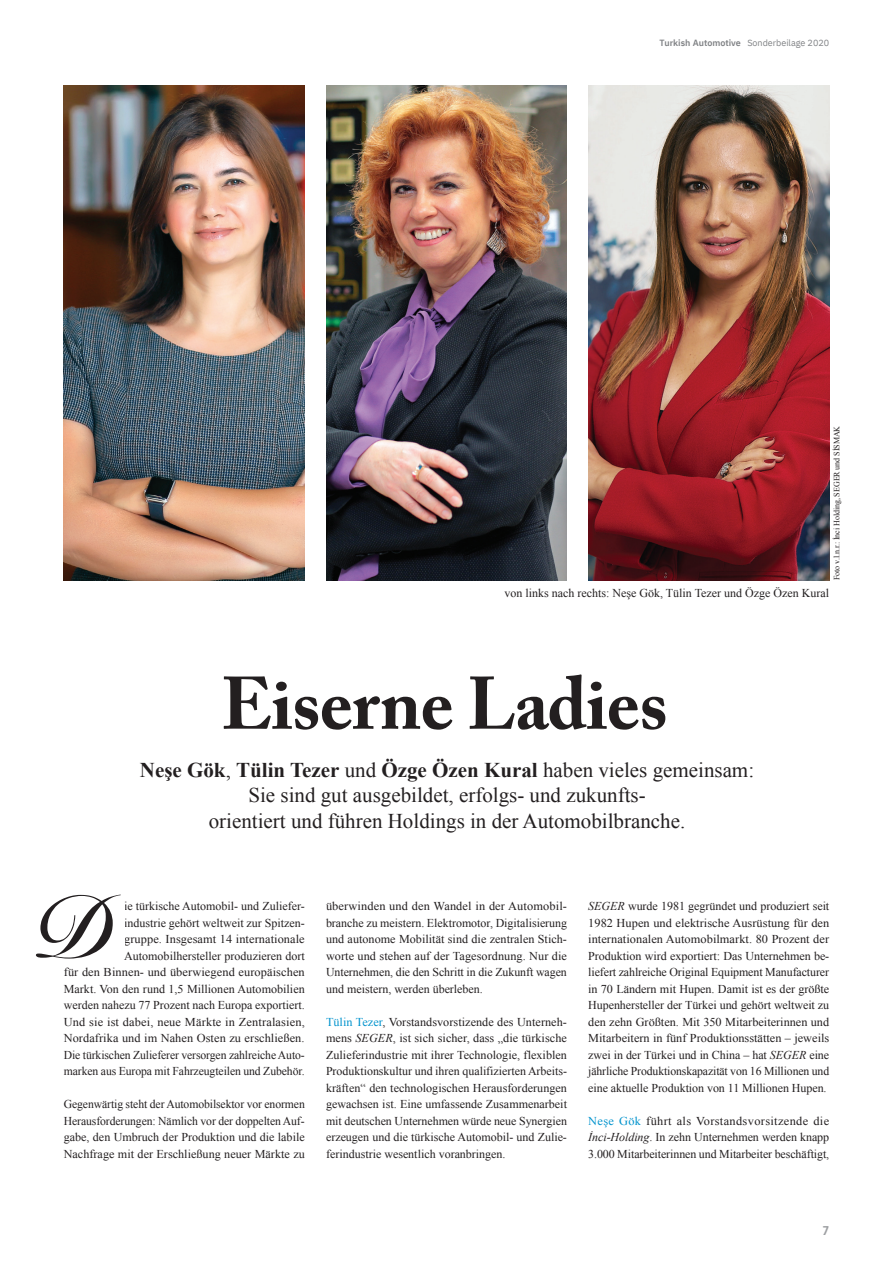
<style>
.page{position:relative;width:893px;height:1263px;background:#fff}
.page>*{position:absolute;margin:0;border:0;box-sizing:border-box;transform-origin:0 0}
.TO_2_mavi{font:700 73.5px "Adobe Caslon Pro";letter-spacing:-.01em;color:#231f20}
.TO_Disclaimer{font:21px/25.2px "Times New Roman";color:#231f20;text-align:center}
.t1{font:700 13.5px "Scala Sans Caps";color:#9d9fa2}
.TO_Fließtext_schwarz{font:12px/16.5px "Times New Roman";color:#231f20;text-align:justify}
.TO_Fußnoten{font:12px "Times New Roman";color:#231f20}
.t2{font:600 9px "IBM Plex Sans";color:#808285}
.TO_Fußnoten-2{font:8.25px "Times New Roman";letter-spacing:-.005em;color:#231f20}
.s1{font-weight:400}
.s2{font-weight:700}
.s3{color:#0093cd}
.s4{font-style:italic}
</style>
<div class="page">
<img style="left:64px;top:85px;width:241px;height:495px">
<img style="left:326px;top:85px;width:241px;height:495px">
<img style="left:588px;top:85px;width:241px;height:495px">
<svg style="left:36px;top:894px;width:85px;height:64px"></svg>
<p class="t2" style="left:660px;top:36px;width:171px">Turkish Automotive <span class="s1">Sonderbeilage 2020</span></p>
<p class="TO_Fußnoten-2" style="left:831px;top:580px;width:156px;rotate:-90deg">Foto v.l.n.r.: İnci Holding, SEGER und SİSMAK</p>
<p class="TO_Fußnoten" style="left:505px;top:585px;width:326px">von links nach rechts: Neşe Gök, Tülin Tezer und Özge Özen Kural</p>
<p class="TO_2_mavi" style="left:221px;top:660px;width:448px">Eiserne Ladies</p>
<p class="TO_Disclaimer" style="left:140px;top:757px;width:616px"><span class="s2">Neşe Gök</span>, <span class="s2">Tülin Tezer</span> und <span class="s2">Özge Özen Kural</span> haben vieles gemeinsam:<br>Sie sind gut ausgebildet, erfolgs- und zukunfts-<br>orientiert und führen Holdings in der Automobilbranche.</p>
<p class="TO_Fließtext_schwarz" style="left:64px;top:898px;width:243px;text-align:right">ie türkische Automobil- und Zuliefer-<br>industrie gehört weltweit zur Spitzen-<br>gruppe. Insgesamt 14 internationale Automobilhersteller produzieren dort<br>für den Binnen- und überwiegend europäischen Markt. Von den rund 1,5 Millionen Automobilien werden nahezu 77 Prozent nach Europa exportiert.<br>Und sie ist dabei, neue Märkte in Zentralasien, Nordafrika und im Nahen Osten zu erschließen.<br>Die türkischen Zulieferer versorgen zahlreiche Auto&shy;marken aus Europa mit Fahrzeugteilen und Zubehör.</p>
<p class="TO_Fließtext_schwarz" style="left:64px;top:1096px;width:243px">Gegenwärtig steht der Automobilsektor vor enormen Herausforderungen: Nämlich vor der doppelten Auf&shy;gabe, den Umbruch der Produktion und die labile Nachfrage mit der Erschließung neuer Märkte zu</p>
<p class="TO_Fließtext_schwarz" style="left:326px;top:898px;width:243px">überwinden und den Wandel in der Automobil&shy;branche zu meistern. Elektromotor, Digitalisierung und autonome Mobilität sind die zentralen Stich&shy;worte und stehen auf der Tagesordnung. Nur die Unternehmen, die den Schritt in die Zukunft wagen und meistern, werden überleben.</p>
<p class="TO_Fließtext_schwarz" style="left:326px;top:1013px;width:242px"><span class="s3">Tülin Tezer</span>, Vorstandsvorstizende des Unterneh&shy;mens <span class="s4">SEGER</span>, ist sich sicher, dass „die türkische Zulieferindustrie mit ihrer Technologie, flexiblen Produktionskultur und ihren qualifizierten Arbeits&shy;kräften“ den technologischen Herausforderungen gewachsen ist. Eine umfassende Zusammenarbeit mit deutschen Unternehmen würde neue Synergien erzeugen und die türkische Automobil- und Zulie&shy;ferindustrie wesentlich voranbringen.</p>
<p class="TO_Fließtext_schwarz" style="left:588px;top:898px;width:243px"><span class="s4">SEGER</span> wurde 1981 gegründet und produziert seit 1982 Hupen und elektrische Ausrüstung für den internationalen Automobilmarkt. 80 Prozent der Produktion wird exportiert: Das Unternehmen be&shy;liefert zahlreiche Original Equipment Manufacturer in 70 Ländern mit Hupen. Damit ist es der größte Hupenhersteller der Türkei und gehört weltweit zu den zehn Größten. Mit 350 Mitarbeiterinnen und Mitarbeitern in fünf Produktionsstätten – jeweils zwei in der Türkei und in China – hat <span class="s4">SEGER</span> eine jährliche Produktionskapazität von 16 Millionen und eine aktuelle Produktion von 11 Millionen Hupen.</p>
<p class="TO_Fließtext_schwarz" style="left:588px;top:1112px;width:243px"><span class="s3">Neşe Gök</span> führt als Vorstandsvorsitzende die <span class="s4">İnci-Holding</span>. In zehn Unternehmen werden knapp 3.000 Mitarbeiterinnen und Mitarbeiter beschäftigt,</p>
<p class="t1" style="left:822px;top:1223px;width:8px">7</p>
</div>
